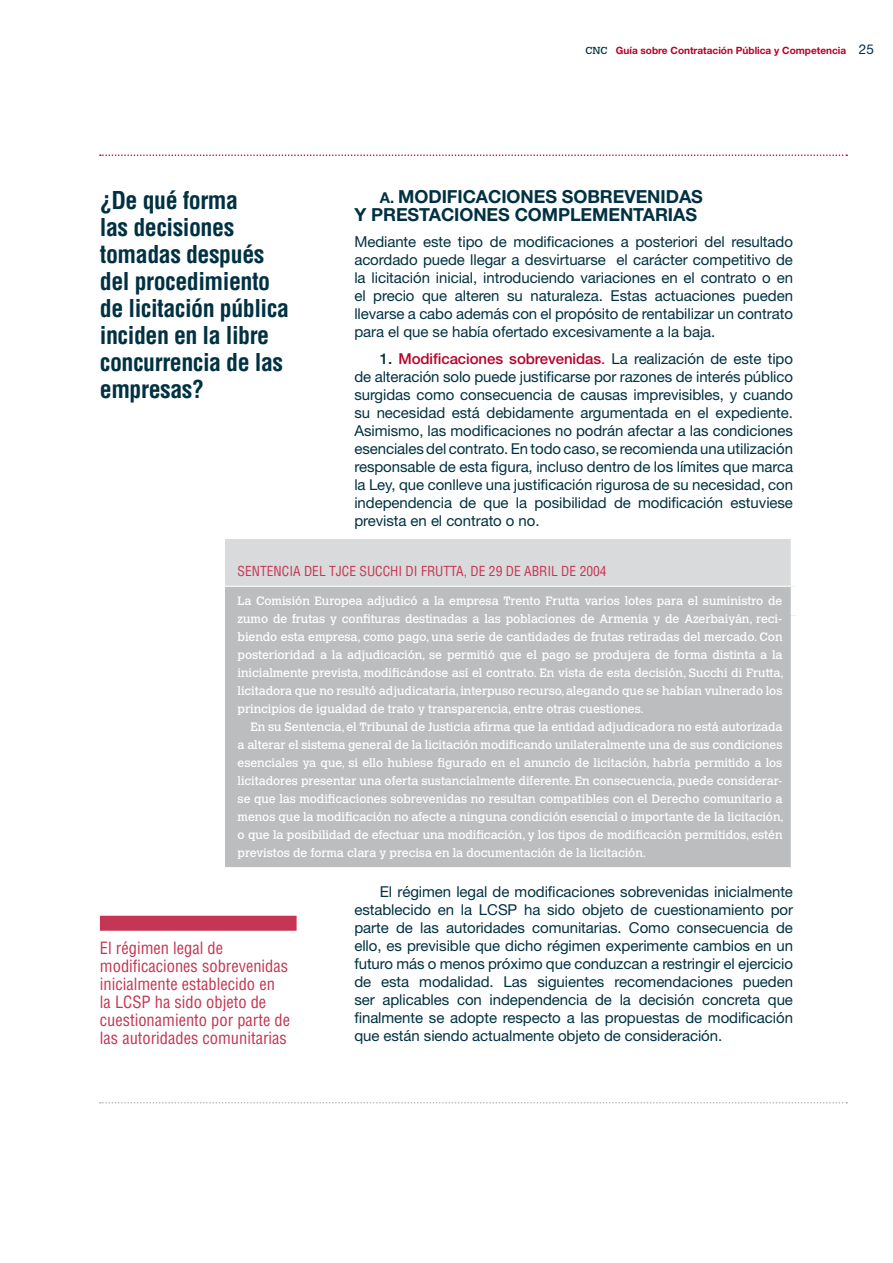
<style>
.page{position:relative;width:893px;height:1263px;background:#fff}
.page>*{position:absolute;margin:0;border:0;box-sizing:border-box;transform-origin:0 0}
.t1{font:700 condensed 24px/27px "Helvetica";letter-spacing:-.02em;color:#003142}
.t2{font:700 18px/18px "Helvetica Neue";letter-spacing:-.005em;color:#003142}
.t3{font:condensed 16.5px/18px "Helvetica";color:#c53554}
.t4{font:15px/18px "Helvetica Neue";letter-spacing:-.005em;color:#003142;text-align:justify}
.t5{font:condensed 13.5px "Helvetica";color:#c53554}
.t6{font:12px/18px "Calvert MT Std";letter-spacing:-.005em;color:#fff;text-align:justify}
.t7{font:700 10.05px "Helvetica Neue";color:#b70229}
.s1{font-family:"Calvert MT Std";font-weight:400;color:#003142}
.s2{font-weight:400;font-size:13.5px;color:#003142}
.s3{font-size:15px}
.s4{font-weight:500}
.s5{font-weight:500;color:#b70229}
.s6{color:#b70229}
</style>
<div class="page">
<svg style="left:100px;top:1102px;width:747px;height:1px"></svg>
<svg style="left:100px;top:154px;width:747px;height:2px"></svg>
<div style="left:100px;top:916px;width:197px;height:15px;background:#c53554"></div>
<div style="left:225px;top:539px;width:570px;height:47px;background:#d9dadb"></div>
<div style="left:225px;top:586px;width:570px;height:282px;background:#bcbdbf"></div>
<div style="left:791px;top:539px;width:9px;height:47px;background:#fff"></div>
<div style="left:791px;top:586px;width:9px;height:30px;background:#fff"></div>
<div style="left:791px;top:616px;width:9px;height:29px;background:#fff"></div>
<div style="left:791px;top:645px;width:9px;height:223px;background:#fff"></div>
<hr style="left:225px;top:586px;width:566px;height:1px;background:#fff">
<hr style="left:225px;top:867px;width:566px;height:1px;background:#fff">
<h1 class="t1" style="left:100px;top:187px;width:191px">¿De qué forma<br>las decisiones tomadas después del procedimiento de licitación pública inciden en la libre concurrencia de las empresas?</h1>
<p class="t7" style="left:585px;top:44px;width:290px"><span class="s1">CNC</span> GUÍA SOBRE CONTRATACIÓN PÚBLICA Y COMPETENCIA <span class="s2">25</span></p>
<p class="t2" style="left:354px;top:187px;width:350px;text-indent:26px"><span class="s3">A.</span> MODIFICACIONES SOBREVENIDAS<br>Y PRESTACIONES COMPL</p>
<p class="t2" style="left:581px;top:205px;width:118px">EMENTARIAS</p>
<p class="t4" style="left:354px;top:233px;width:440px">Mediante este tipo de modificaciones a posteriori del resultado acordado puede llegar a desvirtuarse el carácter competitivo de la licitación inicial, introduciendo variaciones en el contrato o en el precio que alteren su naturaleza. Estas actuaciones pueden llevarse a cabo además con el propósito de rentabilizar un contrato para el que se había ofertado excesivamente a la baja.</p>
<p class="t4" style="left:354px;top:349px;width:440px;text-indent:25px"><span class="s4">1.</span> <span class="s5">Modificaciones sobrevenidas</span><span class="s6">.</span> La realización de este tipo de alteración solo puede justificarse por razones de interés público surgidas como consecuencia de causas imprevisibles, y cuando su necesidad está debidamente argumentada en el expediente.<br>Asimismo, las modificaciones no podrán afectar a las condiciones esenciales del contrato. En todo caso, se recomienda una utilización responsable de esta figura, incluso dentro de los límites que marca la Ley, que conlleve una justificación rigurosa de su necesidad, con independencia de que la posibilidad de modificación estuviese prevista en el contrato o no.</p>
<p class="t5" style="left:238px;top:563px;width:16px">Sentencia</p>
<p class="t5" style="left:304px;top:563px;width:8px">del</p>
<p class="t5" style="left:329px;top:563px;width:106px">TJCE Succhi di Frutta</p>
<p class="t5" style="left:464px;top:563px;width:144px">, de 29 de abril de 2004</p>
<p class="t6" style="left:238px;top:592px;width:548px">La Comisión Europea adjudicó a la empresa Trento Frutta varios lotes para el suministro de zumo de frutas y confituras destinadas a las poblaciones de Armenia y de Azerbaiyán, reci&shy;biendo esta empresa, como pago, una serie de cantidades de frutas retiradas del mercado. Con posterioridad a la adjudicación, se permitió que el pago se produjera de forma distinta a la inicialmente prevista, modificándose así el contrato. En vista de esta decisión, Succhi di Frutta, licitadora que no resultó adjudicataria, interpuso recurso, alegando que se habían vulnerado los principios de igualdad de trato y transparencia, entre otras cuestiones.</p>
<p class="t6" style="left:238px;top:718px;width:548px;text-indent:13px">En su Sentencia, el Tribunal de Justicia afirma que la entidad adjudicadora no está autorizada a alterar el sistema general de la licitación modificando unilateralmente una de sus condiciones esenciales ya que, si ello hubiese figurado en el anuncio de licitación, habría permitido a los licitadores presentar una oferta sustancialmente diferente. En consecuencia, puede considerar&shy;se que las modificaciones sobrevenidas no resultan compatibles con el Derecho comunitario a menos que la modificación no afecte a ninguna condición esencial o importante de la licitación, o que la posibilidad de efectuar una modificación, y los tipos de modificación permitidos, estén previstos de forma clara y precisa en la documentación de la licitación.</p>
<p class="t3" style="left:100px;top:939px;width:192px">El régimen legal de modificaciones sobrevenidas inicialmente establecido en<br>la LCSP ha sido objeto de cuestionamiento por parte de las autoridades comunitarias</p>
<p class="t4" style="left:354px;top:882px;width:440px;text-indent:26px">El régimen legal de modificaciones sobrevenidas inicialmente establecido en la LCSP ha sido objeto de cuestionamiento por parte de las autoridades comunitarias. Como consecuencia de ello, es previsible que dicho régimen experimente cambios en un futuro más o menos próximo que conduzcan a restringir el ejercicio de esta modalidad. Las siguientes recomendaciones pueden ser aplicables con independencia de la decisión concreta que finalmente se adopte respecto a las propuestas de modificación que están siendo actualmente objeto de consideración.</p>
</div>
